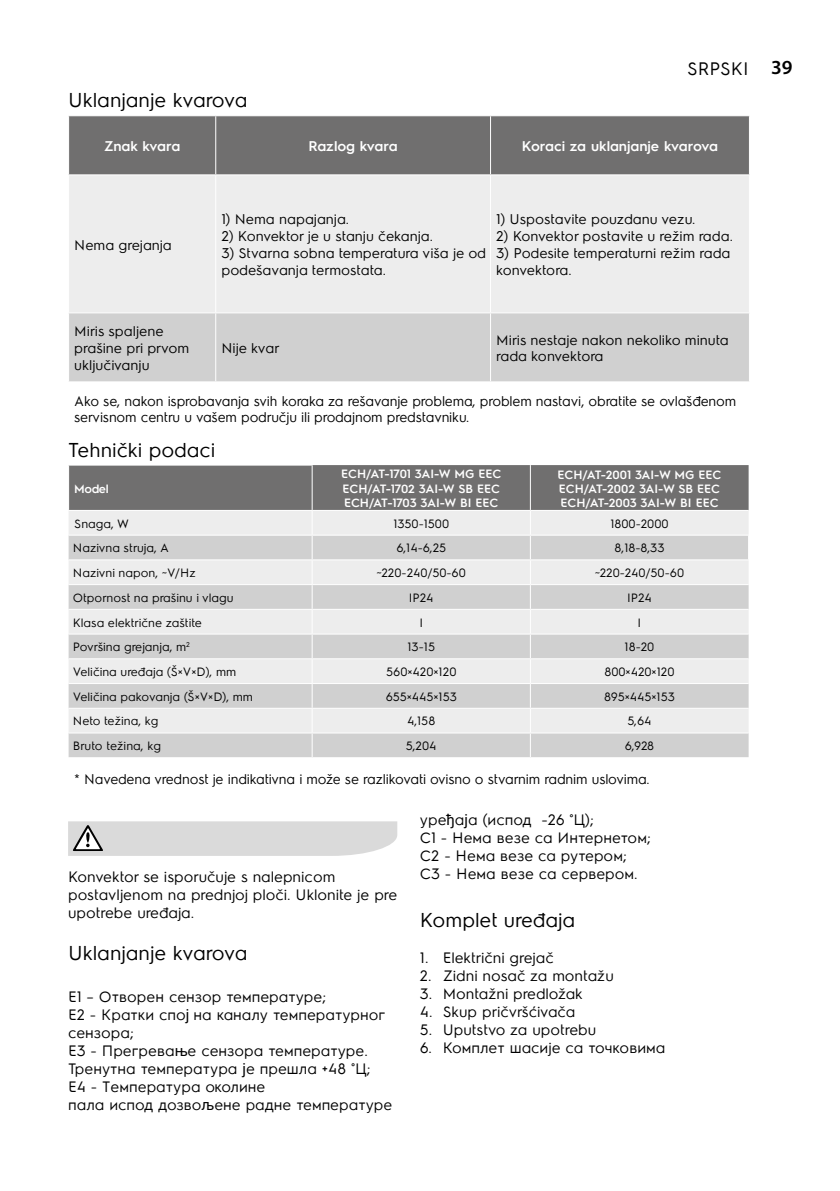
<style>
.page{position:relative;width:840px;height:1191px;background:#fff}
.page>*{position:absolute;margin:0;border:0;box-sizing:border-box;transform-origin:0 0}
.t1{font:20px "Electrolux Sans C";color:#000}
.t2{font:600 20px "Myriad Pro";color:#000}
.t3{font:18px "Electrolux Sans C";color:#000}
.t4{font:15px/18px "Electrolux Sans C";color:#000}
.t5{font:14px/16.8px "Electrolux Sans C";letter-spacing:-.01em;color:#000}
.t6{font:600 14px "Electrolux Sans C";letter-spacing:-.01em;color:#fff}
.t7{font:12px "Electrolux Sans C";color:#000}
.t8{font:600 12px/14.4px "Electrolux Sans C";color:#fff;text-align:justify}
.s1{font-family:"Roboto"}
</style>
<div class="page">
<div style="left:69px;top:116px;width:679px;height:58px;background:#706f6f"></div>
<div style="left:69px;top:175px;width:679px;height:137px;background:#ededed"></div>
<div style="left:69px;top:313px;width:679px;height:68px;background:#d0d0d0"></div>
<hr style="left:215px;top:116px;width:1px;height:58px;background:#fff">
<hr style="left:489px;top:116px;width:1px;height:58px;background:#fff">
<hr style="left:215px;top:175px;width:1px;height:137px;background:#fff">
<hr style="left:489px;top:175px;width:1px;height:137px;background:#fff">
<hr style="left:215px;top:313px;width:1px;height:68px;background:#fff">
<hr style="left:489px;top:313px;width:1px;height:68px;background:#fff">
<svg style="left:69px;top:465px;width:679px;height:292px;background:#cecece"></svg>
<hr style="left:69px;top:732px;width:243px;height:1px;background:#fff">
<svg style="left:68px;top:821px;width:329px;height:35px;background:#d8d8d8"></svg>
<p class="t3" style="left:687px;top:56px;width:63px">SRPSKI</p>
<h1 class="t1" style="left:68px;top:86px;width:181px">Uklanjanje kvarova</h1>
<p class="t6" style="left:104px;top:136px;width:78px">Znak kvara</p>
<p class="t6" style="left:308px;top:136px;width:91px">Razlog kvara</p>
<p class="t6" style="left:521px;top:136px;width:197px">Koraci za uklanjanje kvarova</p>
<p class="t5" style="left:74px;top:235px;width:99px">Nema grejanja</p>
<p class="t5" style="left:221px;top:210px;width:129px">1) Nema napajanja.</p>
<p class="t5" style="left:221px;top:227px;width:213px">2) Konvektor je u stanju čekanja.</p>
<p class="t5" style="left:221px;top:244px;width:266px">3) Stvarna sobna temperatura viša je od podešavanja termostata.</p>
<p class="t5" style="left:496px;top:210px;width:200px">1) Uspostavite pouzdanu vezu.</p>
<p class="t5" style="left:496px;top:227px;width:238px">2) Konvektor postavite u režim rada.</p>
<p class="t5" style="left:496px;top:244px;width:235px">3) Podesite temperaturni režim rada konvektora.</p>
<p class="t5" style="left:74px;top:322px;width:116px">Miris spaljene prašine pri prvom uključivanju</p>
<p class="t5" style="left:221px;top:339px;width:59px">Nije kvar</p>
<p class="t5" style="left:496px;top:330px;width:234px">Miris nestaje nakon nekoliko minuta rada konvektora</p>
<p class="t5" style="left:74px;top:392px;width:663px;line-height:16px">Ako se, nakon isprobavanja svih koraka za rešavanje problema, problem nastavi, obratite se ovlašđenom servisnom centru u vašem području ili prodajnom predstavniku.</p>
<h1 class="t1" style="left:68px;top:435px;width:149px">Tehnički podaci</h1>
<p class="t8" style="left:74px;top:480px;width:36px">Model</p>
<p class="t8" style="left:341px;top:466px;width:161px">ECH/AT-1701 3AI-W MG EEC ECH/AT-1702 3AI-W SB EEC ECH/AT-1703 3AI-W BI EEC</p>
<p class="t8" style="left:557px;top:466px;width:165px">ECH/AT-2001 3AI-W MG EEC ECH/AT-2002 3AI-W SB EEC ECH/AT-2003 3AI-W BI EEC</p>
<p class="t7" style="left:74px;top:515px;width:56px">Snaga, W</p>
<p class="t7" style="left:393px;top:515px;width:57px">1350-1500</p>
<p class="t7" style="left:610px;top:515px;width:60px">1800-2000</p>
<p class="t7" style="left:73px;top:540px;width:97px">Nazivna struja, A</p>
<p class="t7" style="left:396px;top:540px;width:51px">6,14-6,25</p>
<p class="t7" style="left:614px;top:540px;width:51px">8,18-8,33</p>
<p class="t7" style="left:73px;top:564px;width:124px">Nazivni napon, ~V/Hz</p>
<p class="t7" style="left:376px;top:564px;width:91px">~220-240/50-60</p>
<p class="t7" style="left:594px;top:564px;width:91px">~220-240/50-60</p>
<p class="t7" style="left:73px;top:589px;width:162px">Otpornost na prašinu i vlagu</p>
<p class="t7" style="left:408px;top:589px;width:26px">IP24</p>
<p class="t7" style="left:626px;top:589px;width:26px">IP24</p>
<p class="t7" style="left:73px;top:614px;width:131px">Klasa električne zaštite</p>
<p class="t7" style="left:419px;top:614px;width:5px">I</p>
<p class="t7" style="left:637px;top:614px;width:5px">I</p>
<p class="t7" style="left:73px;top:638px;width:119px">Površina grejanja, m<sup>2</sup></p>
<p class="t7" style="left:407px;top:638px;width:29px">13-15</p>
<p class="t7" style="left:624px;top:638px;width:31px">18-20</p>
<p class="t7" style="left:73px;top:663px;width:165px">Veličina uređaja (Š×V×D), mm</p>
<p class="t7" style="left:386px;top:663px;width:72px">560×420×120</p>
<p class="t7" style="left:604px;top:663px;width:72px">800×420×120</p>
<p class="t7" style="left:73px;top:688px;width:181px">Veličina pakovanja (Š×V×D), mm</p>
<p class="t7" style="left:385px;top:688px;width:73px">655×445×153</p>
<p class="t7" style="left:604px;top:688px;width:72px">895×445×153</p>
<p class="t7" style="left:73px;top:713px;width:87px">Neto težina, kg</p>
<p class="t7" style="left:407px;top:713px;width:30px">4,158</p>
<p class="t7" style="left:627px;top:713px;width:26px">5,64</p>
<p class="t7" style="left:73px;top:737px;width:90px">Bruto težina, kg</p>
<p class="t7" style="left:405px;top:737px;width:32px">5,204</p>
<p class="t7" style="left:624px;top:737px;width:31px">6,928</p>
<p class="t5" style="left:74px;top:770px;width:576px">* Navedena vrednost je indikativna i može se razlikovati ovisno o stvarnim radnim uslovima.</p>
<p class="t4" style="left:68px;top:866px;width:330px">Konvektor se isporučuje s nalepnicom postavljenom na prednjoj ploči. Uklonite je pre upotrebe uređaja.</p>
<h1 class="t1" style="left:68px;top:939px;width:181px">Uklanjanje kvarova</h1>
<p class="t4" style="left:68px;top:986px;width:325px">E1 – Отворен сензор температуре;<br>Е2 - Кратки спо<span class="s1">ј</span> на каналу температурног сензора;<br>Е3 - Прегрева<span class="s1">њ</span>е сензора температуре.<br>Тренутна температура <span class="s1">ј</span>е прешла +48 ˚Ц;<br>Е4 - Температура околине<br>пала испод дозво<span class="s1">љ</span>ене радне температуре</p>
<p class="t4" style="left:420px;top:809px;width:232px">уре<span class="s1">ђ</span>а<span class="s1">ј</span>а (испод -26 ˚Ц);<br>С1 - Нема везе са Интернетом;<br>С2 - Нема везе са рутером;<br>С3 - Нема везе са сервером.</p>
<h1 class="t1" style="left:420px;top:905px;width:157px">Komplet uređaja</h1>
<p class="t4" style="left:420px;top:947px;width:135px">1. Električni grejač</p>
<p class="t4" style="left:420px;top:965px;width:195px">2. Zidni nosač za montažu</p>
<p class="t4" style="left:420px;top:983px;width:164px">3. Montažni predložak</p>
<p class="t4" style="left:420px;top:1001px;width:157px">4. Skup pričvršćivača</p>
<p class="t4" style="left:420px;top:1019px;width:178px">5. Uputstvo za upotrebu</p>
<p class="t4" style="left:420px;top:1037px;width:247px">6. Комплет шасиjе са точковима</p>
<h1 class="t2" style="left:770px;top:54px;width:23px">39</h1>
</div>
